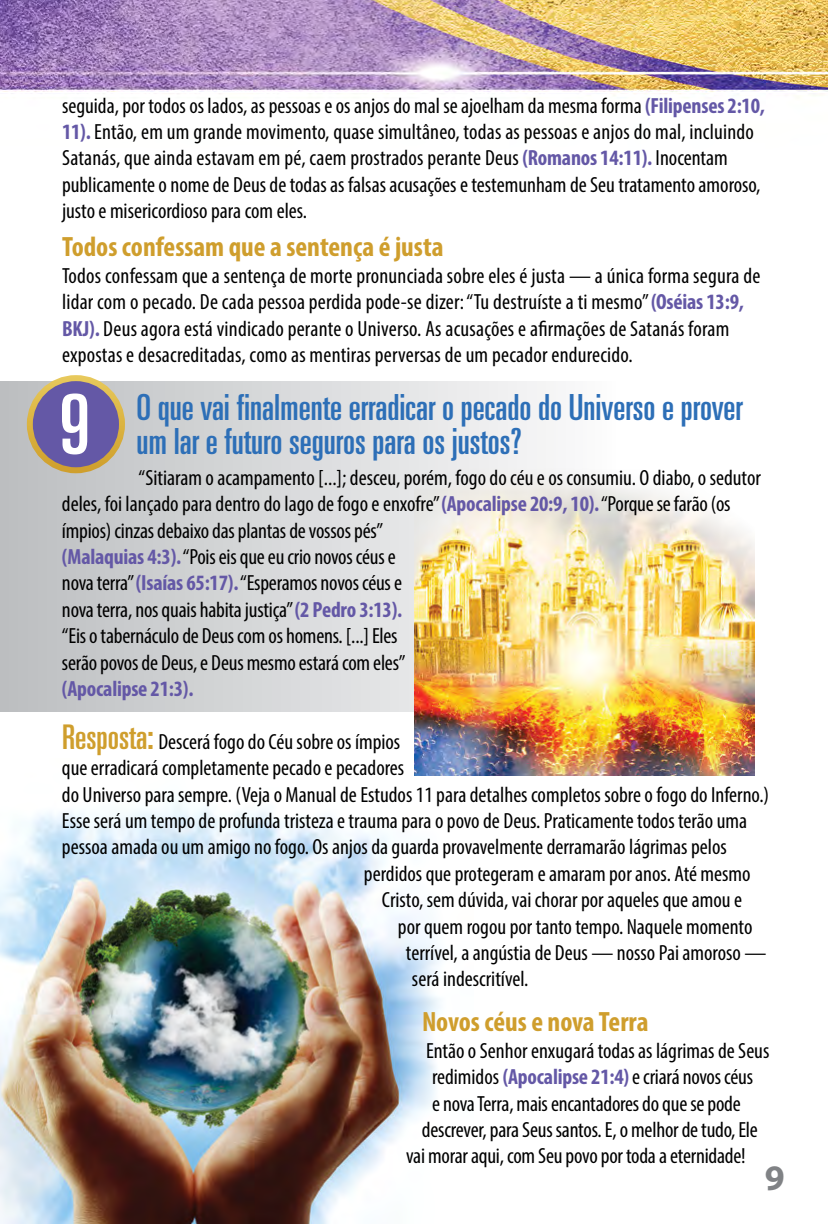
<style>
.page{position:relative;width:828px;height:1224px;background:#fff}
.page>*{position:absolute;margin:0;border:0;box-sizing:border-box;transform-origin:0 0}
.t1{font:ultra-condensed 83px "Univers";color:#fff}
.t2{font:ultra-condensed 36px/34px "Univers";color:#2d6fb7}
.t3{font:700 36px "Myriad Pro";color:#808285}
.t4{font:700 condensed 28px "Myriad Pro";color:#cf9e2d}
.t5{font:condensed 22px/26.4px "Myriad Pro";color:#000}
.t6{font:700 condensed 22px "Myriad Pro";letter-spacing:-.01em;color:#6458a6}
.s1{font-weight:700;color:#6458a6}
.s2{font-family:"Univers";font-stretch:ultra-condensed;font-size:34px;color:#cf9e2d}
</style>
<div class="page">
<img style="left:1px;top:801px;width:440px;height:423px">
<img style="left:0;top:0;width:828px;height:522px">
<div style="left:1px;top:381px;width:615px;height:330px;background:linear-gradient(to right,#bcbebf,#fcfcfc)"></div>
<img style="left:414px;top:464px;width:340px;height:312px">
<div style="left:30px;top:378px;width:92px;height:92px;background:#6458a6;border-radius:50%"></div>
<div style="left:27px;top:375px;width:98px;height:98px;border:6px solid #fff;border-radius:50%"></div>
<p class="t5" style="left:62px;top:92px;width:705px">seguida, por todos os lados, as pessoas e os anjos do mal se ajoelham da mesma forma <span class="s1">(Filipenses 2:10, 11).</span> Então, em um grande movimento, quase simultâneo, todas as pessoas e anjos do mal, incluindo Satanás, que ainda estavam em pé, caem prostrados perante Deus <span class="s1">(Romanos 14:11).</span> Inocentam publicamente o nome de Deus de todas as falsas acusações e testemunham de Seu tratamento amoroso, justo e misericordioso para com eles.</p>
<p class="t4" style="left:62px;top:230px;width:383px">Todos confessam que a sentença é justa</p>
<p class="t5" style="left:62px;top:262px;width:700px">Todos confessam que a sentença de morte pronunciada sobre eles é justa — a única forma segura de lidar com o pecado. De cada pessoa perdida pode-se dizer: “Tu destruíste a ti mesmo” <span class="s1">(Oséias 13:9, BKJ).</span> Deus agora está vindicado perante o Universo. As acusações e afirmações de Satanás foram expostas e desacreditadas, como as mentiras perversas de um pecador endurecido.</p>
<h1 class="t1" style="left:59px;top:377px;width:32px">9</h1>
<h2 class="t2" style="left:136px;top:390px;width:608px">O que vai finalmente erradicar o pecado do Universo e prover um lar e futuro seguros para os justos?</h2>
<p class="t5" style="left:62px;top:464px;width:700px;text-indent:77px">“Sitiaram o acampamento [...]; desceu, porém, fogo do céu e os consumiu. O diabo, o sedutor deles, foi lançado para dentro do lago de fogo e enxofre” <span class="s1">(Apocalipse 20:9, 10).</span> “Porque se farão (os ímpios) cinzas debaixo das plantas de vossos pés”<br><span class="s1">(Malaquias 4:3).</span> “Pois eis que eu crio novos céus e<br>nova terra” <span class="s1">(Isaías 65:17).</span> “Esperamos novos céus e<br>nova terra, nos quais habita justiça” <span class="s1">(2 Pedro 3:13).<br></span>“Eis o tabernáculo de Deus com os homens. [...] Eles<br>serão povos de Deus, e Deus mesmo estará com eles”</p>
<p class="t6" style="left:62px;top:675px;width:133px">(Apocalipse 21:3).</p>
<p class="t5" style="left:62px;top:728px;width:340px"><span class="s2">Resposta:</span> Descerá fogo do Céu sobre os ímpios</p>
<p class="t5" style="left:62px;top:754px;width:344px">que erradicará completamente pecado e pecadores</p>
<p class="t5" style="left:62px;top:781px;width:709px">do Universo para sempre. (Veja o Manual de Estudos 11 para detalhes completos sobre o fogo do Inferno.)</p>
<p class="t5" style="left:62px;top:807px;width:687px">Esse será um tempo de profunda tristeza e trauma para o povo de Deus. Praticamente todos terão uma</p>
<p class="t5" style="left:62px;top:834px;width:666px">pessoa amada ou um amigo no fogo. Os anjos da guarda provavelmente derramarão lágrimas pelos</p>
<p class="t5" style="left:364px;top:860px;width:388px">perdidos que protegeram e amaram por anos. Até mesmo</p>
<p class="t5" style="left:382px;top:886px;width:362px">Cristo, sem dúvida, vai chorar por aqueles que amou e</p>
<p class="t5" style="left:398px;top:913px;width:356px">por quem rogou por tanto tempo. Naquele momento</p>
<p class="t5" style="left:406px;top:939px;width:362px">terrível, a angústia de Deus — nosso Pai amoroso —</p>
<p class="t5" style="left:412px;top:966px;width:118px">será indescritível.</p>
<p class="t4" style="left:422px;top:1005px;width:228px">Novos céus e nova Terra</p>
<p class="t5" style="left:426px;top:1037px;width:345px">Então o Senhor enxugará todas as lágrimas de Seus</p>
<p class="t5" style="left:432px;top:1063px;width:323px">redimidos <span class="s1">(Apocalipse 21:4)</span> e criará novos céus</p>
<p class="t5" style="left:432px;top:1090px;width:310px">e nova Terra, mais encantadores do que se pode</p>
<p class="t5" style="left:422px;top:1116px;width:337px">descrever, para Seus santos. E, o melhor de tudo, Ele</p>
<p class="t5" style="left:406px;top:1143px;width:341px">vai morar aqui, com Seu povo por toda a eternidade!</p>
<h2 class="t3" style="left:765px;top:1155px;width:21px">9</h2>
</div>
